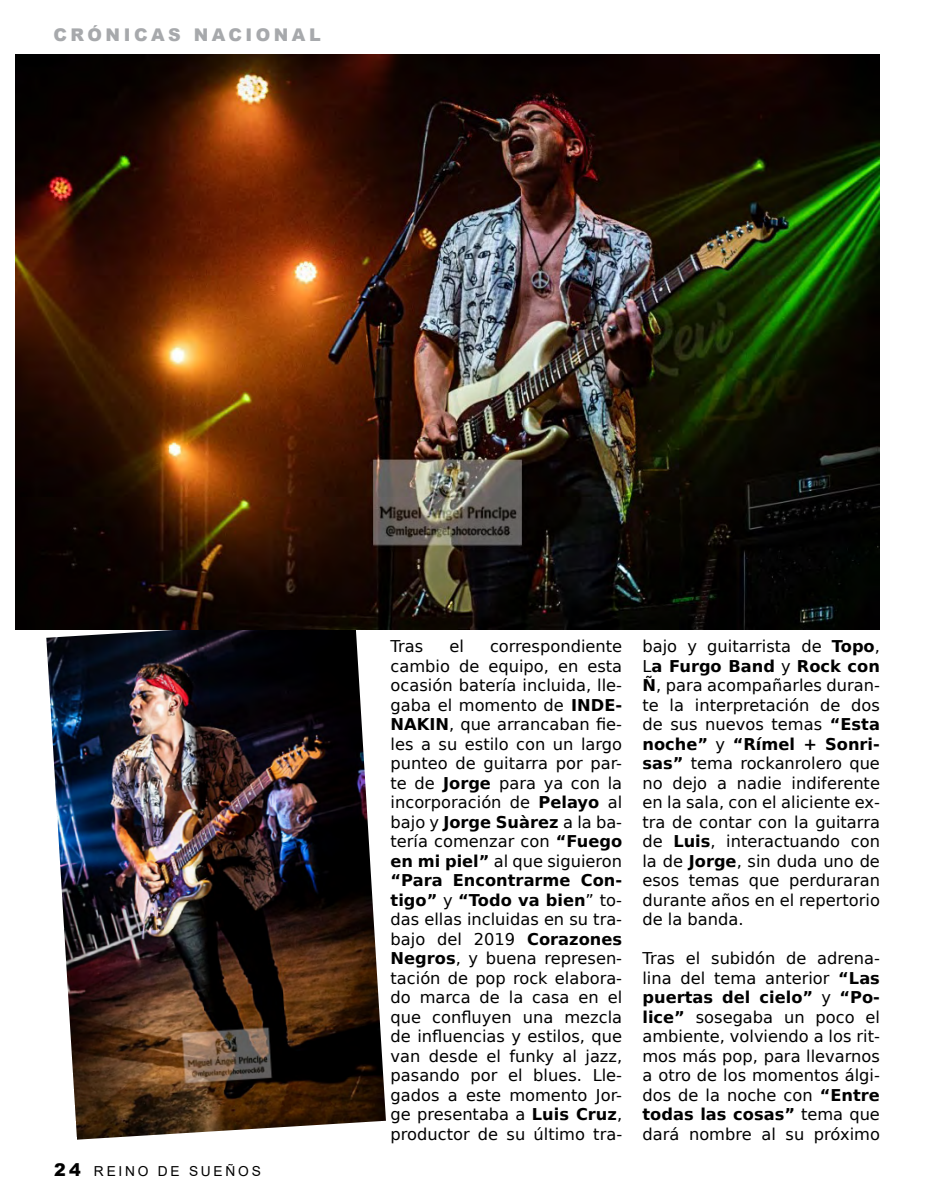
<style>
.page{position:relative;width:934px;height:1204px;background:#fff}
.page>*{position:absolute;margin:0;border:0;box-sizing:border-box;transform-origin:0 0}
.t1{font:900 17.5px "Arial";letter-spacing:.2em;color:#a7a9ac}
.t2{font:16.25px/19.5px "DejaVu Sans";color:#000;text-align:justify}
.t3{font:13.75px "Arial";letter-spacing:.2em;color:#000}
.s1{font-weight:900;font-size:17.5px}
.s2{font-weight:700}
</style>
<div class="page">
<img style="left:46px;top:629px;width:340px;height:510px">
<img style="left:16px;top:54px;width:864px;height:575px">
<p class="t1" style="left:53px;top:22px;width:269px">CRÓNICAS NACIONAL</p>
<p class="t3" style="left:54px;top:1162px;width:208px"><span class="s1">24</span> REINO DE SUEÑOS</p>
<p class="t2" style="left:390px;top:636px;width:34px">Tras</p>
<p class="t2" style="left:449px;top:636px;width:16px">el</p>
<p class="t2" style="left:390px;top:636px;width:233px;text-indent:99px">correspondiente cambio de equipo, en esta ocasión batería incluida, lle&shy;gaba el momento de <span class="s2">INDE-NAKIN</span>, que arrancaban fie&shy;les a su estilo con un largo punteo de guitarra por par&shy;te de <span class="s2">Jorge</span> para ya con la incorporación de <span class="s2">Pelayo</span> al bajo y <span class="s2">Jorge Suàrez</span> a la ba&shy;tería comenzar con <span class="s2">“Fuego en mi piel”</span> al que siguieron <span class="s2">“Para Encontrarme Con&shy;tigo”</span> y <span class="s2">“Todo va bien</span>” to&shy;das ellas incluidas en su tra&shy;bajo del 2019 <span class="s2">Corazones Negros</span>, y buena represen&shy;tación de pop rock elabora&shy;do marca de la casa en el que confluyen una mezcla de influencias y estilos, que van desde el funky al jazz, pasando por el blues. Lle&shy;gados a este momento Jor&shy;ge presentaba a <span class="s2">Luis Cruz</span>, productor de su último tra-</p>
<p class="t2" style="left:642px;top:636px;width:239px">bajo y guitarrista de <span class="s2">Topo</span>, L<span class="s2">a Furgo Band</span> y <span class="s2">Rock con Ñ</span>, para acompañarles duran&shy;te la interpretación de dos de sus nuevos temas <span class="s2">“Esta noche”</span> y <span class="s2">“Rímel + Sonri&shy;sas”</span> tema rockanrolero que no dejo a nadie indiferente en la sala, con el aliciente ex&shy;tra de contar con la guitarra de <span class="s2">Luis</span>, interactuando con la de <span class="s2">Jorge</span>, sin duda uno de esos temas que perduraran durante años en el repertorio de la banda.</p>
<p class="t2" style="left:642px;top:948px;width:239px">Tras el subidón de adrena&shy;lina del tema anterior <span class="s2">“Las puertas del cielo”</span> y <span class="s2">“Po&shy;lice”</span> sosegaba un poco el ambiente, volviendo a los rit&shy;mos más pop, para llevarnos a otro de los momentos álgi&shy;dos de la noche con <span class="s2">“Entre todas las cosas”</span> tema que dará nombre al su próximo</p>
</div>
